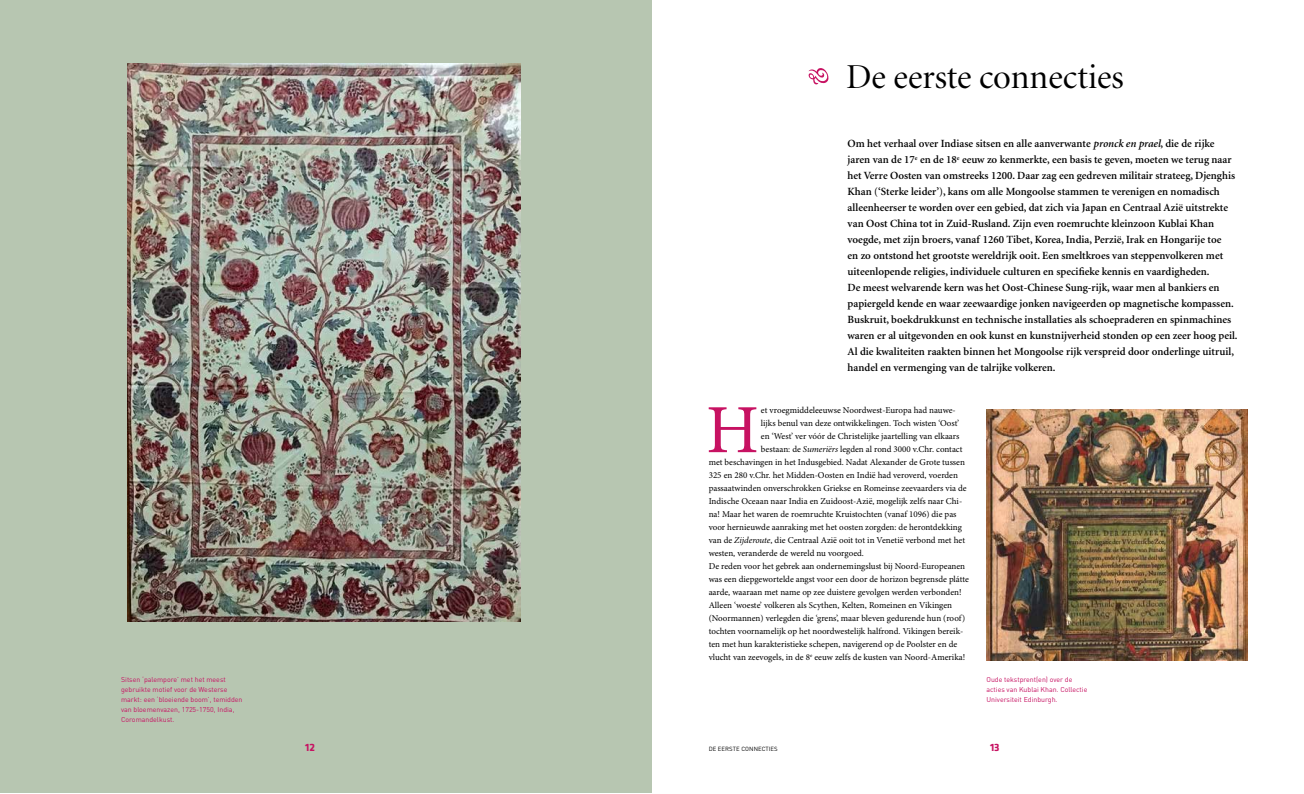
<style>
.page{position:relative;width:1304px;height:794px;background:#fff}
.page>*{position:absolute;margin:0;border:0;box-sizing:border-box;transform-origin:0 0}
.t1{font:69px "Minion Pro";color:#c71262}
.t2{font:35px "Minion Display";color:#000}
.t3{font:600 11px/16px "Minion";color:#000}
.t4{font:700 11px "Klavika";color:#c71262}
.t5{font:9px "Minion Pro";color:#000}
.t6{font:7px/10px "DIN Pro";color:#c71262}
.t7{font:6px "DIN Pro";letter-spacing:.01em;color:#000}
.s1{font-style:italic}
</style>
<div class="page">
<div style="left:0;top:0;width:652px;height:792px;background:#b7c6b1"></div>
<img style="left:127px;top:63px;width:393px;height:558px">
<img style="left:986px;top:409px;width:261px;height:251px">
<svg style="left:808px;top:68px;width:21px;height:16px"></svg>
<h2 class="t2" style="left:846px;top:60px;width:279px">De eerste connecties</h2>
<p class="t3" style="left:848px;top:136px;width:391px">Om het verhaal over Indiase sitsen en alle aanverwante <span class="s1">pronck en prael</span>, die de rijke jaren van de 17<sup>e</sup> en de 18<sup>e</sup> eeuw zo kenmerkte, een basis te geven, moeten we terug naar het Verre Oosten van omstreeks 1200. Daar zag een gedreven militair strateeg, Djenghis Khan (‘Sterke leider’), kans om alle Mongoolse stammen te verenigen en nomadisch alleenheerser te worden over een gebied, dat zich via Japan en Centraal Azië uitstrekte van Oost China tot in Zuid-Rusland. Zijn even roemruchte kleinzoon Kublai Khan voegde, met zijn broers, vanaf 1260 Tibet, Korea, India, Perzië, Irak en Hongarije toe<br>en zo ontstond het grootste wereldrijk ooit. Een smeltkroes van steppenvolkeren met uiteenlopende religies, individuele culturen en specifieke kennis en vaardigheden.<br>De meest welvarende kern was het Oost-Chinese Sung-rijk, waar men al bankiers en papiergeld kende en waar zeewaardige jonken navigeerden op magnetische kompassen.<br>Buskruit, boekdrukkunst en technische installaties als schoepraderen en spinmachines waren er al uitgevonden en ook kunst en kunstnijverheid stonden op een zeer hoog peil.<br>Al die kwaliteiten raakten binnen het Mongoolse rijk verspreid door onderlinge uitruil, handel en vermenging van de talrijke volkeren.</p>
<h1 class="t1" style="left:706px;top:384px;width:54px">H</h1>
<p class="t5" style="left:761px;top:404px;width:196px">et vroegmiddeleeuwse Noordwest-Europa had nauwe-</p>
<p class="t5" style="left:761px;top:417px;width:200px">lijks benul van deze ontwikkelingen. Toch wisten ‘Oost’</p>
<p class="t5" style="left:761px;top:430px;width:200px">en ‘West’ ver vóór de Christelijke jaartelling van elkaars</p>
<p class="t5" style="left:761px;top:443px;width:203px">bestaan: de <span class="s1">Sumeriërs</span> legden al rond 3000 v.Chr. contact</p>
<p class="t5" style="left:709px;top:456px;width:258px">met beschavingen in het Indusgebied. Nadat Alexander de Grote tussen</p>
<p class="t5" style="left:709px;top:469px;width:251px">325 en 280 v.Chr. het Midden-Oosten en Indië had veroverd, voerden</p>
<p class="t5" style="left:709px;top:482px;width:260px">passaatwinden onverschrokken Griekse en Romeinse zeevaarders via de</p>
<p class="t5" style="left:709px;top:495px;width:255px">Indische Oceaan naar India en Zuidoost-Azië, mogelijk zelfs naar Chi-</p>
<p class="t5" style="left:709px;top:508px;width:249px">na! Maar het waren de roemruchte Kruistochten (vanaf 1096) die pas</p>
<p class="t5" style="left:709px;top:521px;width:255px">voor hernieuwde aanraking met het oosten zorgden: de herontdekking</p>
<p class="t5" style="left:709px;top:534px;width:258px">van de <span class="s1">Zijderoute</span>, die Centraal Azië ooit tot in Venetië verbond met het</p>
<p class="t5" style="left:709px;top:547px;width:157px">westen, veranderde de wereld nu voorgoed.</p>
<p class="t5" style="left:709px;top:560px;width:258px">De reden voor het gebrek aan ondernemingslust bij Noord-Europeanen</p>
<p class="t5" style="left:709px;top:573px;width:262px">was een diepgewortelde angst voor een door de horizon begrensde plátte</p>
<p class="t5" style="left:709px;top:586px;width:254px">aarde, waaraan met name op zee duistere gevolgen werden verbonden!</p>
<p class="t5" style="left:709px;top:599px;width:245px">Alleen ‘woeste’ volkeren als Scythen, Kelten, Romeinen en Vikingen</p>
<p class="t5" style="left:709px;top:612px;width:258px">(Noormannen) verlegden die ‘grens’, maar bleven gedurende hun (roof)</p>
<p class="t5" style="left:709px;top:625px;width:256px">tochten voornamelijk op het noordwestelijk halfrond. Vikingen bereik-</p>
<p class="t5" style="left:709px;top:638px;width:250px">ten met hun karakteristieke schepen, navigerend op de Poolster en de</p>
<p class="t5" style="left:709px;top:651px;width:258px">vlucht van zeevogels, in de 8<sup>e</sup> eeuw zelfs de kusten van Noord-Amerika!</p>
<p class="t6" style="left:121px;top:674px;width:123px">Sitsen ‘palempore’ met het meest gebruikte motief voor de Westerse markt: een ‘bloeiende boom’, temidden van bloemenvazen, 1725-1750, India,<br>Coromandelkust.</p>
<p class="t6" style="left:986px;top:674px;width:102px">Oude tekstprent(en) over de acties van Kublai Khan. Collectie<br>Universiteit Edinburgh.</p>
<p class="t4" style="left:305px;top:741px;width:11px">12</p>
<p class="t7" style="left:709px;top:745px;width:71px">DE EERSTE CONNECTIES</p>
<p class="t4" style="left:990px;top:741px;width:11px">13</p>
</div>
